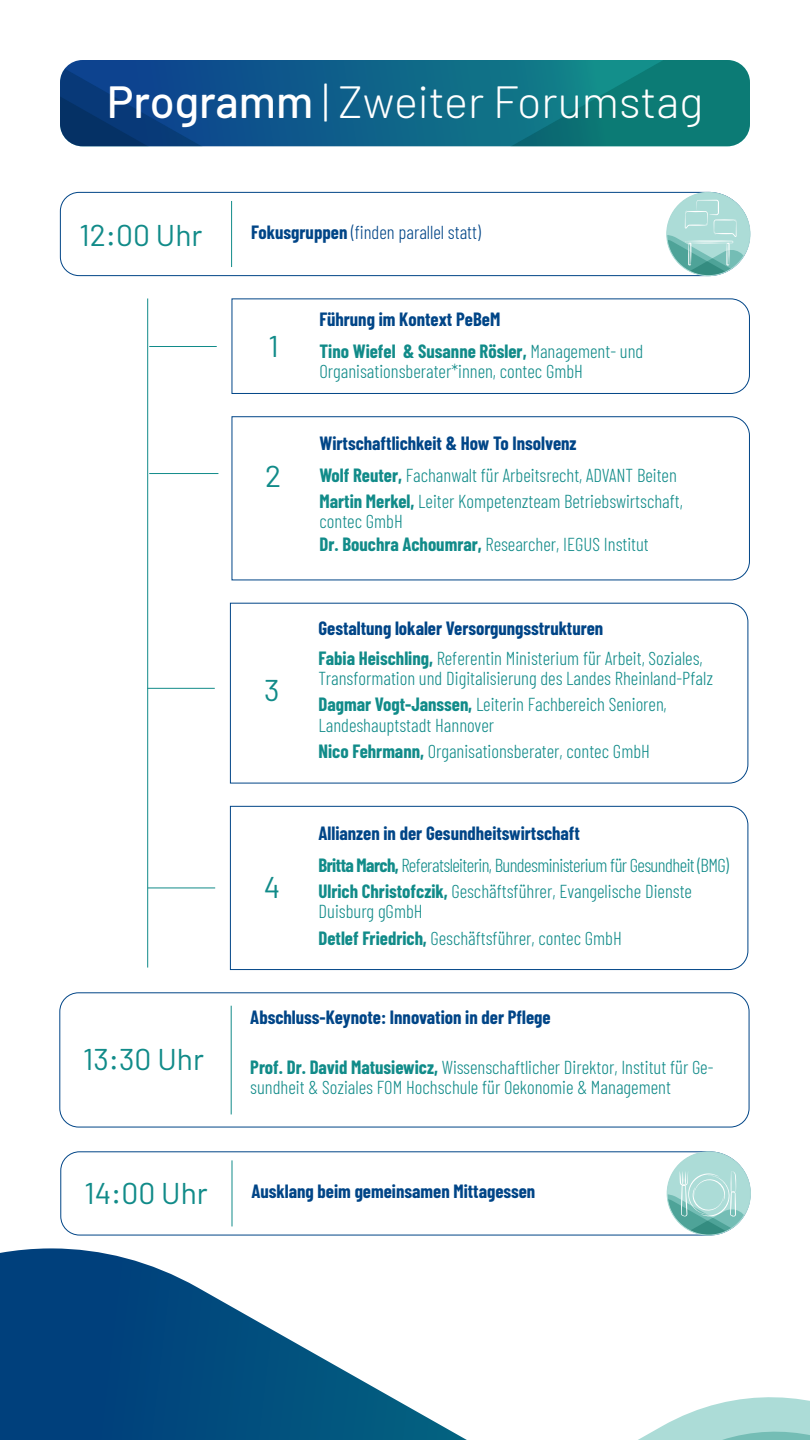
<style>
.page{position:relative;width:810px;height:1440px;background:#fff}
.page>*{position:absolute;margin:0;border:0;box-sizing:border-box;transform-origin:0 0}
.t1{font:300 45px "Barlow";color:#fff}
.t2{font:30px "Barlow";color:#118b89}
.t3{font:300 18.75px/20.2px "Barlow Condensed";color:#118b89}
.t4{font:300 18.75px/32.3px "Barlow Condensed";letter-spacing:-.03em;color:#118b89}
.t5{font:700 18.75px "Barlow Condensed";color:#004587}
.t6{font:700 18.75px/32px "Barlow Condensed";color:#118b89}
.t7{font:300 18.75px "Barlow Condensed";color:#004587}
.s1{font-weight:500}
.s2{font-weight:700}
.s3{color:#004587}
.s4{font-weight:300}
.s5{font-weight:700;color:#004587}
</style>
<div class="page">
<div style="left:368px;top:60px;width:92px;height:86px;background:#0f6988"></div>
<svg style="left:60px;top:60px;width:308px;height:86px;background:#0e4d87"></svg>
<svg style="left:460px;top:60px;width:290px;height:86px;background:#0f7a7e"></svg>
<svg style="left:0;top:1248px;width:391px;height:149px"></svg>
<svg style="left:0;top:1397px;width:810px;height:43px"></svg>
<svg style="left:60px;top:192px;width:690px;height:84px"></svg>
<hr style="left:231px;top:201px;width:1px;height:66px;background:#118b89">
<div style="left:667px;top:192px;width:83px;height:84px;background:#acdcd7;border-radius:50%"></div>
<svg style="left:667px;top:200px;width:81px;height:76px"></svg>
<svg style="left:231px;top:298px;width:519px;height:96px"></svg>
<svg style="left:231px;top:416px;width:519px;height:165px"></svg>
<svg style="left:230px;top:602px;width:519px;height:182px"></svg>
<div style="left:59px;top:992px;width:690px;height:135px;border:1px solid #004587;border-radius:19px"></div>
<hr style="left:231px;top:1006px;width:1px;height:108px;background:#118b89">
<svg style="left:60px;top:1151px;width:691px;height:85px"></svg>
<hr style="left:232px;top:1160px;width:1px;height:66px;background:#118b89">
<div style="left:667px;top:1152px;width:83px;height:83px;background:#acdcd7;border-radius:50%"></div>
<svg style="left:667px;top:1171px;width:82px;height:64px"></svg>
<svg style="left:230px;top:806px;width:519px;height:164px"></svg>
<hr style="left:147px;top:298px;width:1px;height:670px;background:#118b89">
<hr style="left:149px;top:346px;width:68px;height:1px;background:#118b89">
<hr style="left:149px;top:473px;width:69px;height:1px;background:#118b89">
<hr style="left:147px;top:688px;width:68px;height:1px;background:#118b89">
<hr style="left:148px;top:888px;width:67px;height:1px;background:#118b89">
<h1 class="t1" style="left:107px;top:74px;width:598px"><span class="s1">Programm</span> | Zweiter Forumstag</h1>
<h2 class="t2" style="left:80px;top:217px;width:124px">12:00 Uhr</h2>
<p class="t7" style="left:251px;top:219px;width:231px"><span class="s2">Fokusgruppen</span> (finden parallel statt)</p>
<h2 class="t2" style="left:83px;top:1041px;width:122px">13:30 Uhr</h2>
<h2 class="t2" style="left:268px;top:327px;width:12px">1</h2>
<h2 class="t2" style="left:265px;top:458px;width:18px">2</h2>
<h2 class="t2" style="left:264px;top:672px;width:17px">3</h2>
<h2 class="t2" style="left:264px;top:868px;width:18px">4</h2>
<p class="t6" style="left:320px;top:302px;width:325px"><span class="s3">Führung im Kontext PeBeM<br></span>Tino Wiefel &amp; Susanne Rösler, <span class="s4">Management- und</span></p>
<p class="t3" style="left:320px;top:360px;width:265px">Organisationsberater*innen, contec GmbH</p>
<p class="t3" style="left:320px;top:426px;width:359px;line-height:32px"><span class="s5">Wirtschaftlichkeit &amp; How To Insolvenz<br></span><span class="s2">Wolf Reuter,</span> Fachanwalt für Arbeitsrecht, ADVANT Beiten</p>
<p class="t3" style="left:320px;top:490px;width:365px"><span class="s2">Martin Merkel,</span> Leiter Kompetenzteam Betriebswirtschaft, contec GmbH</p>
<p class="t3" style="left:320px;top:533px;width:331px"><span class="s2">Dr. Bouchra Achoumrar,</span> Researcher, IEGUS Institut</p>
<p class="t3" style="left:319px;top:612px;width:386px;line-height:30.1px"><span class="s5">Gestaltung lokaler Versorgungsstrukturen<br></span><span class="s2">Fabia Heischling,</span> Referentin Ministerium für Arbeit, Soziales,</p>
<p class="t3" style="left:319px;top:664px;width:396px;line-height:26.2px">Transformation und Digitalisierung des Landes Rheinland-Pfalz<br><span class="s2">Dagmar Vogt-Janssen,</span> Leiterin Fachbereich Senioren,</p>
<p class="t3" style="left:319px;top:710px;width:333px;line-height:26.2px">Landeshauptstadt Hannover<br><span class="s2">Nico Fehrmann,</span> Organisationsberater, contec GmbH</p>
<p class="t4" style="left:319px;top:815px;width:412px"><span class="s5">Allianzen in der Gesundheitswirtschaft<br></span><span class="s2">Britta March,</span> Referatsleiterin, Bundesministerium für Gesundheit (BMG)</p>
<p class="t3" style="left:319px;top:880px;width:375px"><span class="s2">Ulrich Christofczik,</span> Geschäftsführer, Evangelische Dienste<br>Duisburg gGmbH</p>
<p class="t3" style="left:319px;top:926px;width:305px"><span class="s2">Detlef Friedrich,</span> Geschäftsführer, contec GmbH</p>
<p class="t5" style="left:250px;top:1004px;width:302px">Abschluss-Keynote: Innovation in der Pflege</p>
<p class="t3" style="left:250px;top:1055px;width:465px"><span class="s2">Prof. Dr. David Matusiewicz,</span> Wissenschaftlicher Direktor, Institut für Ge&shy;sundheit &amp; Soziales FOM Hochschule für Oekonomie &amp; Management</p>
<h2 class="t2" style="left:84px;top:1175px;width:125px">14:00 Uhr</h2>
<p class="t5" style="left:252px;top:1178px;width:285px">Ausklang beim gemeinsamen Mittagessen</p>
</div>
